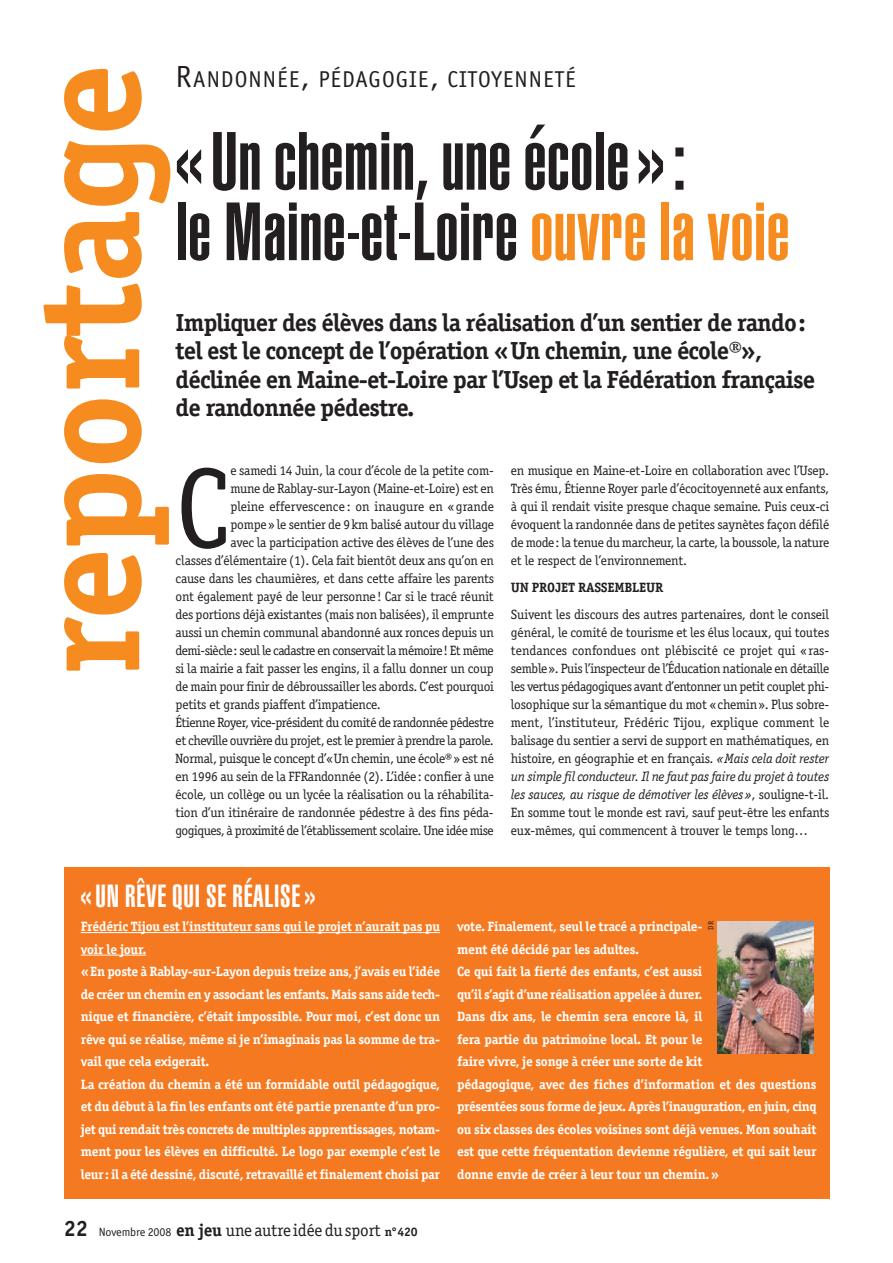
<style>
.page{position:relative;width:893px;height:1263px;background:#fff}
.page>*{position:absolute;margin:0;border:0;box-sizing:border-box;transform-origin:0 0}
.t1{font:700 147px "Officina Serif";letter-spacing:-.01em;color:#f68b1f}
.t2{font:113.85px "Officina Serif";color:#231f20}
.t3{font:900 extra-condensed 81px/70.5px "Helvetica";letter-spacing:.01em;color:#231f20}
.t4{font:900 extra-condensed 31.5px "Helvetica";letter-spacing:.025em;color:#fff}
.t5{font:700 24.75px/28.5px "Officina Serif";letter-spacing:-.035em;color:#231f20}
.t6{font:23.7px "Officina Sans";letter-spacing:.045em;color:#231f20}
.t7{font:17.25px "Officina Serif";letter-spacing:-.01em;color:#231f20}
.t8{font:13.5px/18px "Officina Serif";letter-spacing:-.015em;color:#231f20;text-align:justify}
.t9{font:700 13.5px/22.5px "Officina Serif";letter-spacing:-.015em;color:#fff}
.t10{font:13.5px "Officina Serif";letter-spacing:-.035em;color:#231f20}
.t11{font:13.5px "Officina Serif";letter-spacing:-.04em;color:#231f20}
.t12{font:700 13.5px "Officina Serif";letter-spacing:-.015em;color:#231f20}
.t13{font:7.5px "Officina Serif";color:#231f20}
.s1{font-size:31.5px}
.s2{color:#f68b1f}
.s3{font-style:italic}
.s4{font-weight:700;font-size:22.2px}
.s5{font-family:"Officina Sans";font-size:12.3px}
.s6{font-weight:700}
.s7{font-weight:700;font-size:12.3px}
</style>
<div class="page">
<div style="left:64px;top:867px;width:765px;height:332px;background:#f47921"></div>
<hr style="left:81px;top:932px;width:359px;height:1px;background:#fff">
<hr style="left:81px;top:955px;width:65px;height:1px;background:#fff">
<img style="left:717px;top:921px;width:97px;height:132px">
<h3 class="t6" style="left:176px;top:71px;width:402px"><span class="s1">R</span>ANDONNÉE<span class="s1">,</span> PÉDAGOGIE<span class="s1">,</span> CITOYENNETÉ</h3>
<h3 class="t3" style="left:176px;top:131px;width:615px">« Un chemin, une école » :<br>le Maine-et-Loire <span class="s2">ouvre la voie</span></h3>
<h1 class="t1" style="left:34px;top:677px;width:615px;rotate:-90deg">reportage</h1>
<h3 class="t5" style="left:176px;top:310px;width:641px">Impliquer des élèves dans la réalisation d’un sentier de rando : tel est le concept de l’opération « Un chemin, une école®», déclinée en Maine-et-Loire par l’Usep et la Fédération française de randonnée pédestre.</h3>
<p class="t8" style="left:511px;top:462px;width:320px">en musique en Maine-et-Loire en collaboration avec l’Usep.<br>Très ému, Étienne Royer parle d’écocitoyenneté aux enfants, à qui il rendait visite presque chaque semaine. Puis ceux-ci évoquent la randonnée dans de petites saynètes façon défilé de mode : la tenue du marcheur, la carte, la boussole, la nature et le respect de l’environnement.</p>
<p class="t12" style="left:511px;top:582px;width:154px">UN PROJET RASSEMBLEUR</p>
<p class="t8" style="left:511px;top:606px;width:320px">Suivent les discours des autres partenaires, dont le conseil général, le comité de tourisme et les élus locaux, qui toutes tendances confondues ont plébiscité ce projet qui « ras&shy;semble ». Puis l’inspecteur de l’Éducation nationale en détaille les vertus pédagogiques avant d’entonner un petit couplet phi&shy;losophique sur la sémantique du mot « chemin ». Plus sobre&shy;ment, l’instituteur, Frédéric Tijou, explique comment le balisage du sentier a servi de support en mathématiques, en histoire, en géographie et en français. <span class="s3">« Mais cela doit rester un simple fil conducteur. Il ne faut pas faire du projet à toutes les sauces, au risque de démotiver les élèves »</span>, souligne-t-il.<br>En somme tout le monde est ravi, sauf peut-être les enfants eux-mêmes, qui commencent à trouver le temps long…</p>
<h2 class="t2" style="left:176px;top:466px;width:56px">C</h2>
<p class="t8" style="left:230px;top:463px;width:265px">e samedi 14 Juin, la cour d’école de la petite com-</p>
<p class="t8" style="left:230px;top:481px;width:265px">mune de Rablay-sur-Layon (Maine-et-Loire) est en</p>
<p class="t8" style="left:230px;top:499px;width:265px">pleine effervescence : on inaugure en « grande</p>
<p class="t8" style="left:230px;top:517px;width:265px">pompe » le sentier de 9 km balisé autour du village</p>
<p class="t8" style="left:230px;top:535px;width:265px">avec la participation active des élèves de l’une des</p>
<p class="t8" style="left:176px;top:553px;width:320px">classes d’élémentaire (1). Cela fait bientôt deux ans qu’on en</p>
<p class="t8" style="left:176px;top:571px;width:320px">cause dans les chaumières, et dans cette affaire les parents</p>
<p class="t8" style="left:176px;top:589px;width:320px">ont également payé de leur personne ! Car si le tracé réunit</p>
<p class="t8" style="left:176px;top:607px;width:320px">des portions déjà existantes (mais non balisées), il emprunte</p>
<p class="t8" style="left:176px;top:625px;width:320px">aussi un chemin communal abandonné aux ronces depuis un</p>
<p class="t11" style="left:176px;top:646px;width:320px">demi-siècle : seul le cadastre en conservait la mémoire ! Et même</p>
<p class="t8" style="left:176px;top:661px;width:320px">si la mairie a fait passer les engins, il a fallu donner un coup</p>
<p class="t8" style="left:176px;top:679px;width:320px">de main pour finir de débroussailler les abords. C’est pourquoi</p>
<p class="t8" style="left:176px;top:697px;width:207px">petits et grands piaffent d’impatience.</p>
<p class="t10" style="left:176px;top:718px;width:320px">Étienne Royer, vice-président du comité de randonnée pédestre</p>
<p class="t8" style="left:176px;top:733px;width:320px">et cheville ouvrière du projet, est le premier à prendre la parole.</p>
<p class="t8" style="left:176px;top:751px;width:320px">Normal, puisque le concept d’« Un chemin, une école® » est né</p>
<p class="t8" style="left:176px;top:769px;width:320px">en 1996 au sein de la FFRandonnée (2). L’idée : confier à une</p>
<p class="t8" style="left:176px;top:787px;width:320px">école, un collège ou un lycée la réalisation ou la réhabilita-</p>
<p class="t8" style="left:176px;top:805px;width:320px">tion d’un itinéraire de randonnée pédestre à des fins péda-</p>
<p class="t10" style="left:176px;top:826px;width:320px">gogiques, à proximité de l’établissement scolaire. Une idée mise</p>
<h3 class="t4" style="left:81px;top:885px;width:236px">« UN RÊVE QUI SE RÉALISE »</h3>
<p class="t13" style="left:708px;top:930px;width:10px;rotate:-90deg">DR</p>
<p class="t9" style="left:81px;top:917px;width:361px">Frédéric Tijou est l’instituteur sans qui le projet n’aurait pas pu voir le jour.<br>« En poste à Rablay-sur-Layon depuis treize ans, j’avais eu l’idée de créer un chemin en y associant les enfants. Mais sans aide tech&shy;nique et financière, c’était impossible. Pour moi, c’est donc un rêve qui se réalise, même si je n’imaginais pas la somme de tra&shy;vail que cela exigerait.<br>La création du chemin a été un formidable outil pédagogique, et du début à la fin les enfants ont été partie prenante d’un pro&shy;jet qui rendait très concrets de multiples apprentissages, notam&shy;ment pour les élèves en difficulté. Le logo par exemple c’est le leur : il a été dessiné, discuté, retravaillé et finalement choisi par</p>
<p class="t9" style="left:457px;top:917px;width:361px">vote. Finalement, seul le tracé a principale-<br>ment été décidé par les adultes.<br>Ce qui fait la fierté des enfants, c’est aussi<br>qu’il s’agit d’une réalisation appelée à durer.<br>Dans dix ans, le chemin sera encore là, il<br>fera partie du patrimoine local. Et pour le<br>faire vivre, je songe à créer une sorte de kit<br>pédagogique, avec des fiches d’information et des questions présentées sous forme de jeux. Après l’inauguration, en juin, cinq ou six classes des écoles voisines sont déjà venues. Mon souhait est que cette fréquentation devienne régulière, et qui sait leur donne envie de créer à leur tour un chemin. »</p>
<p class="t7" style="left:64px;top:1224px;width:355px"><span class="s4">22</span> <span class="s5">Novembre 2008</span> <span class="s6">en jeu</span> uneautreidéedusport <span class="s7">n°420</span></p>
</div>
